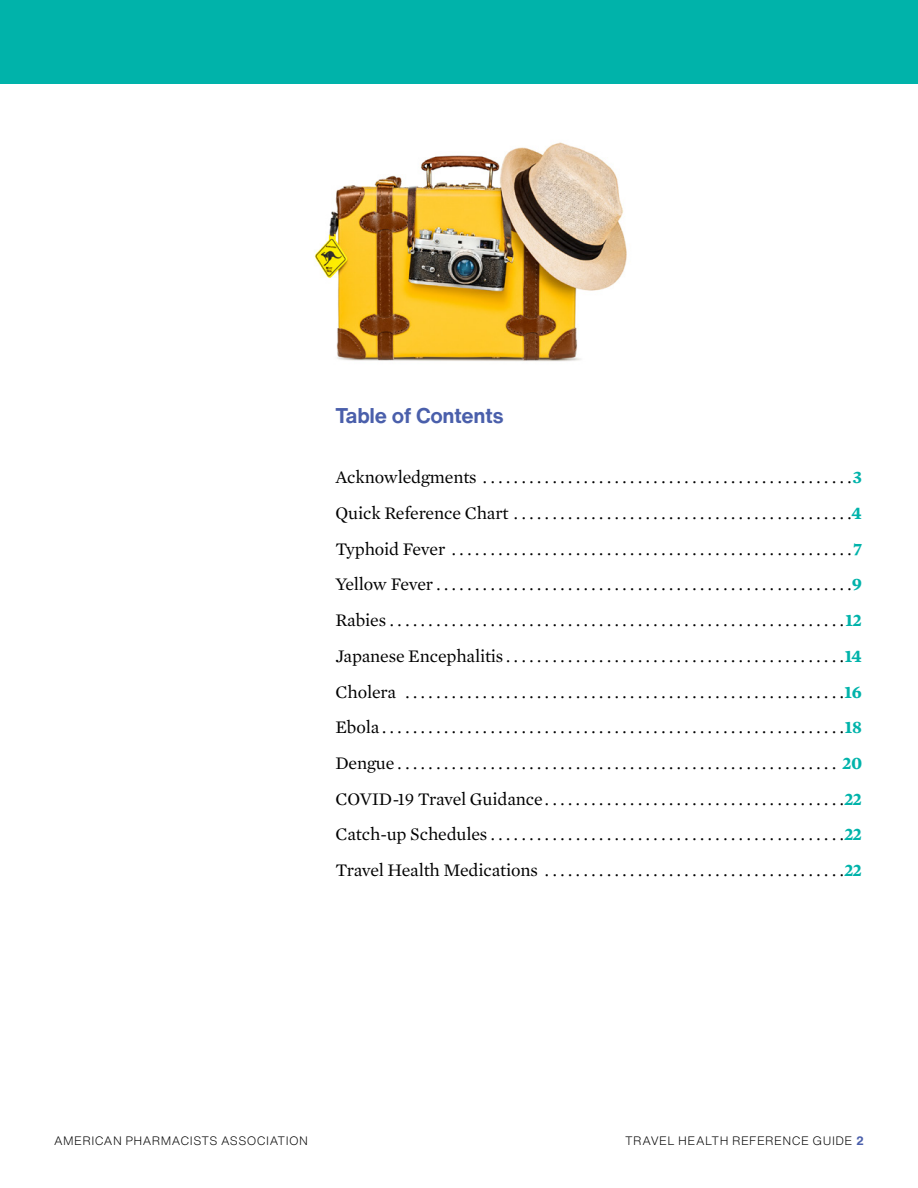
<style>
.page{position:relative;width:918px;height:1188px;background:#fff}
.page>*{position:absolute;margin:0;border:0;box-sizing:border-box;transform-origin:0 0}
.t1{font:700 21px "Helvetica Now Text";letter-spacing:-.01em;color:#4a5fab}
.t2{font:18px/35.7px "Mercury Text G1";letter-spacing:-.01em;color:#000;text-align:justify}
.t3{font:300 12px "Helvetica Now Text";letter-spacing:.035em;color:#000}
.s1{font-weight:700;color:#00b3aa}
.s2{font-weight:700;color:#4a5fab}
</style>
<div class="page">
<div style="left:0;top:0;width:918px;height:83px;background:#00b3aa"></div>
<img style="left:314px;top:142px;width:313px;height:220px">
<p class="t1" style="left:336px;top:400px;width:170px">Table of Contents</p>
<p class="t2" style="left:336px;top:459px;width:528px">Acknowledgments . . . . . . . . . . . . . . . . . . . . . . . . . . . . . . . . . . . . . . . . . . . . . . . <span class="s1">3<br></span>Quick Reference Chart . . . . . . . . . . . . . . . . . . . . . . . . . . . . . . . . . . . . . . . . . . . <span class="s1">4<br></span>Typhoid Fever . . . . . . . . . . . . . . . . . . . . . . . . . . . . . . . . . . . . . . . . . . . . . . . . . . . <span class="s1">7<br></span>Yellow Fever . . . . . . . . . . . . . . . . . . . . . . . . . . . . . . . . . . . . . . . . . . . . . . . . . . . . . <span class="s1">9<br></span>Rabies . . . . . . . . . . . . . . . . . . . . . . . . . . . . . . . . . . . . . . . . . . . . . . . . . . . . . . . . . . <span class="s1">12<br></span>Japanese Encephalitis . . . . . . . . . . . . . . . . . . . . . . . . . . . . . . . . . . . . . . . . . . . <span class="s1">14<br></span>Cholera . . . . . . . . . . . . . . . . . . . . . . . . . . . . . . . . . . . . . . . . . . . . . . . . . . . . . . . . <span class="s1">16<br></span>Ebola . . . . . . . . . . . . . . . . . . . . . . . . . . . . . . . . . . . . . . . . . . . . . . . . . . . . . . . . . . . <span class="s1">18<br></span>Dengue . . . . . . . . . . . . . . . . . . . . . . . . . . . . . . . . . . . . . . . . . . . . . . . . . . . . . . . . . <span class="s1">20<br></span>COVID-19 Travel Guidance . . . . . . . . . . . . . . . . . . . . . . . . . . . . . . . . . . . . . . <span class="s1">22<br></span>Catch-up Schedules . . . . . . . . . . . . . . . . . . . . . . . . . . . . . . . . . . . . . . . . . . . . . <span class="s1">22<br></span>Travel Health Medications . . . . . . . . . . . . . . . . . . . . . . . . . . . . . . . . . . . . . . <span class="s1">22</span></p>
<p class="t3" style="left:54px;top:1131px;width:256px">AMERICAN PHARMACISTS ASSOCIATION</p>
<p class="t3" style="left:625px;top:1131px;width:240px">TRAVEL HEALTH REFERENCE GUIDE <span class="s2">2</span></p>
</div>
